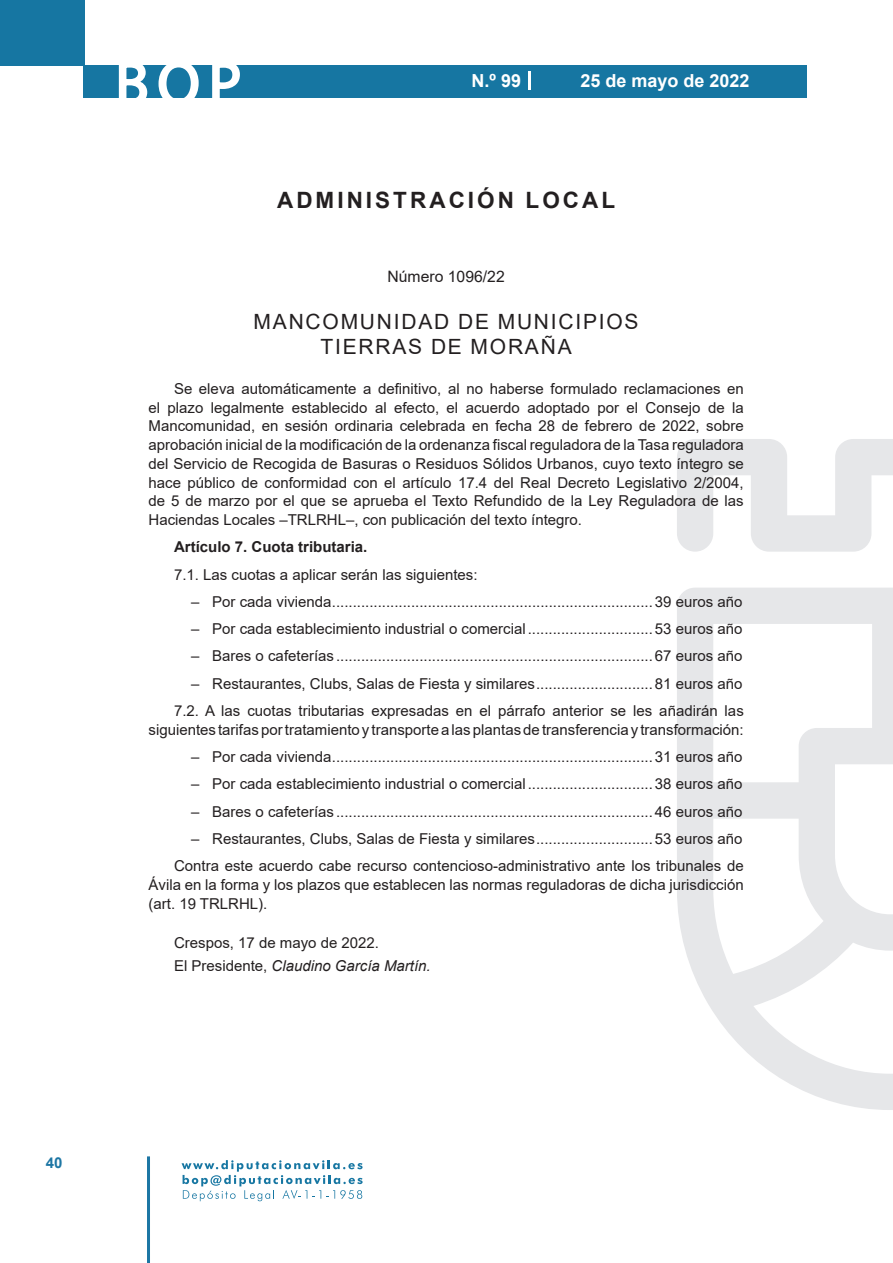
<style>
.page{position:relative;width:893px;height:1263px;background:#fff}
.page>*{position:absolute;margin:0;border:0;box-sizing:border-box;transform-origin:0 0}
.t1{font:500 61.5px "Avant Garde";color:#fff}
.t2{font:700 22.5px "Arial";letter-spacing:.135em;color:#231f20}
.t3{font:21px/25.2px "Arial";letter-spacing:.085em;color:#231f20;text-align:center}
.t4{font:700 18px "Arial";color:#fff}
.t5{font:15.75px "Arial";color:#231f20}
.t6{font:15px/18.8px "Arial";color:#231f20;text-align:right}
.t7{font:700 15px "Arial";color:#231f20}
.t8{font:700 15px "Arial";color:#1d76a4}
.s1{font-style:italic}
</style>
<div class="page">
<div style="left:0;top:0;width:85px;height:65px;background:#1676a2"></div>
<div style="left:84px;top:65px;width:723px;height:33px;background:#1676a2"></div>
<svg style="left:118px;top:65px;width:30px;height:33px"></svg>
<svg style="left:158px;top:65px;width:41px;height:33px"></svg>
<svg style="left:212px;top:65px;width:28px;height:33px"></svg>
<svg style="left:182px;top:1160px;width:181px;height:41px"></svg>
<hr style="left:147px;top:1156px;width:3px;height:107px;background:#1d76a4">
<svg style="left:529px;top:71px;width:2px;height:19px"></svg>
<svg style="left:677px;top:439px;width:216px;height:671px"></svg>
<h1 class="t1" style="left:115px;top:46px;width:128px">BOP</h1>
<p class="t4" style="left:472px;top:68px;width:51px">N.º 99</p>
<p class="t4" style="left:580px;top:68px;width:171px">25 de mayo de 2022</p>
<h2 class="t2" style="left:277px;top:184px;width:340px">ADMINISTRACIÓN LOCAL</h2>
<p class="t5" style="left:387px;top:266px;width:119px">Número 1096/22</p>
<h3 class="t3" style="left:254px;top:309px;width:386px">MANCOMUNIDAD DE MUNICIPIOS<br>TIERRAS DE MORAÑA</h3>
<p class="t6" style="left:148px;top:379px;width:597px;text-align:justify;text-indent:26px">Se eleva automáticamente a definitivo, al no haberse formulado reclamaciones en el plazo legalmente establecido al efecto, el acuerdo adoptado por el Consejo de la Mancomunidad, en sesión ordinaria celebrada en fecha 28 de febrero de 2022, sobre aprobación inicial de la modificación de la ordenanza fiscal reguladora de la Tasa reguladora del Servicio de Recogida de Basuras o Residuos Sólidos Urbanos, cuyo texto íntegro se hace público de conformidad con el artículo 17.4 del Real Decreto Legislativo 2/2004, de 5 de marzo por el que se aprueba el Texto Refundido de la Ley Reguladora de las Haciendas Locales –TRLRHL–, con publicación del texto íntegro.</p>
<p class="t7" style="left:174px;top:537px;width:195px">Artículo 7. Cuota tributaria.</p>
<p class="t6" style="left:174px;top:565px;width:305px">7.1. Las cuotas a aplicar serán las siguientes:</p>
<p class="t6" style="left:191px;top:592px;width:553px">– Por cada vivienda.............................................................................39 euros año</p>
<p class="t6" style="left:191px;top:619px;width:553px">– Por cada establecimiento industrial o comercial.............................. 53 euros año</p>
<p class="t6" style="left:191px;top:647px;width:553px">– Bares o cafeterías ............................................................................67 euros año</p>
<p class="t6" style="left:174px;top:670px;width:571px;line-height:27.3px">– Restaurantes, Clubs, Salas de Fiesta y similares............................ 81 euros año<br>7.2. A las cuotas tributarias expresadas en el párrafo anterior se les añadirán las</p>
<p class="t6" style="left:148px;top:720px;width:597px">siguientes tarifas por tratamiento y transporte a las plantas de transferencia y transformación:</p>
<p class="t6" style="left:191px;top:747px;width:553px">– Por cada vivienda.............................................................................31 euros año</p>
<p class="t6" style="left:191px;top:774px;width:553px">– Por cada establecimiento industrial o comercial.............................. 38 euros año</p>
<p class="t6" style="left:191px;top:802px;width:553px">– Bares o cafeterías ............................................................................46 euros año</p>
<p class="t6" style="left:174px;top:825px;width:571px;line-height:27.3px">– Restaurantes, Clubs, Salas de Fiesta y similares............................ 53 euros año<br>Contra este acuerdo cabe recurso contencioso-administrativo ante los tribunales de</p>
<p class="t6" style="left:148px;top:875px;width:597px;text-align:left">Ávila en la forma y los plazos que establecen las normas reguladoras de dicha jurisdicción (art. 19 TRLRHL).</p>
<p class="t6" style="left:174px;top:931px;width:258px;line-height:23px;text-align:left">Crespos, 17 de mayo de 2022.<br>El Presidente, <span class="s1">Claudino García Martín.</span></p>
<p class="t8" style="left:46px;top:1152px;width:18px">40</p>
</div>
